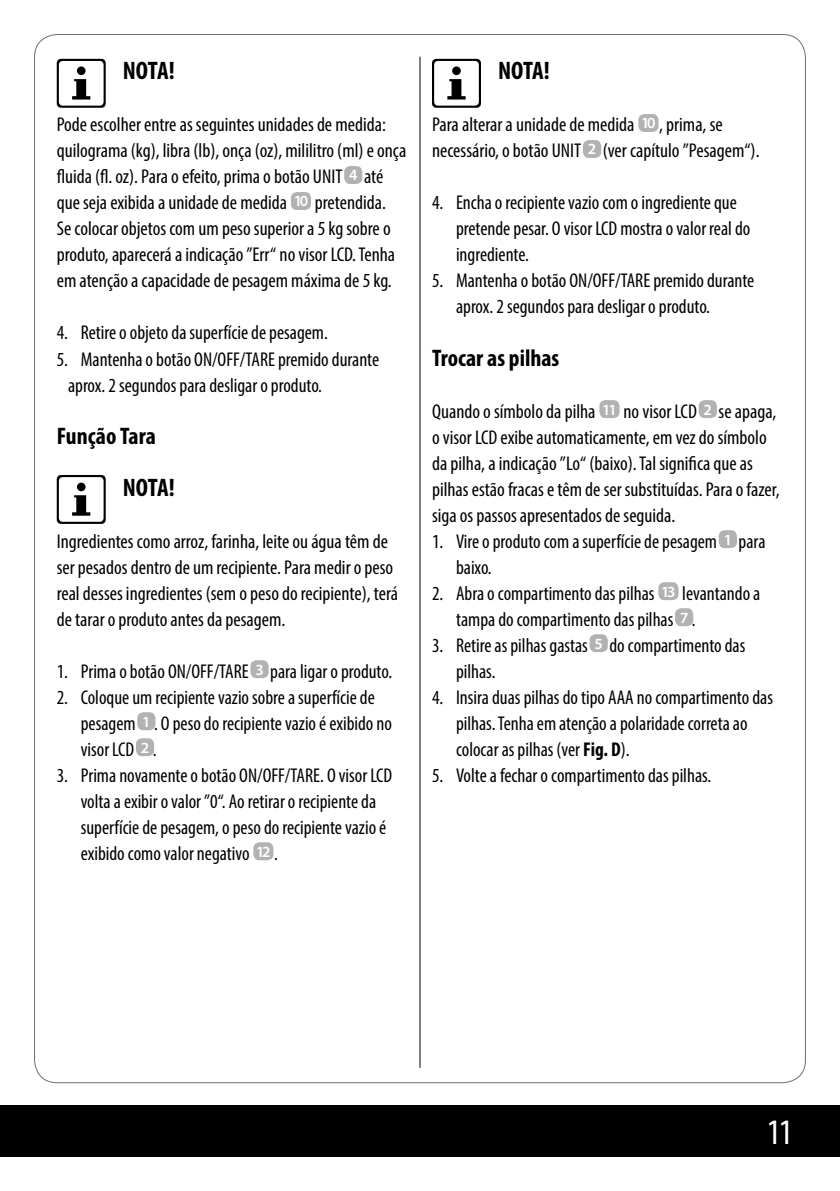
<style>
.page{position:relative;width:840px;height:1191px;background:#fff}
.page>*{position:absolute;margin:0;border:0;box-sizing:border-box;transform-origin:0 0}
.t1{font:36px "Myriad Pro";color:#fff;scale:.9 1}
.t2{font:700 condensed 25.4px "Myriad Pro";letter-spacing:-.005em;color:#000}
.t3{font:700 condensed 24px "Myriad Pro";color:#000}
.t4{font:condensed 20px/26px "Myriad Pro";color:#000}
.s1{font-weight:600;font-stretch:normal;font-size:15.6px;color:#fff}
.s2{font-weight:700}
</style>
<div class="page">
<div style="left:0;top:1106px;width:839px;height:51px;background:#000"></div>
<hr style="left:419px;top:57px;width:1px;height:1010px;background:#000">
<svg style="left:57px;top:59px;width:49px;height:49px"></svg>
<div style="left:344px;top:166px;width:18px;height:18px;background:#b3b2b2;border-radius:6px"></div>
<div style="left:291px;top:192px;width:20px;height:18px;background:#b3b2b2;border-radius:6px"></div>
<svg style="left:57px;top:475px;width:49px;height:49px"></svg>
<div style="left:250px;top:660px;width:18px;height:18px;background:#b3b2b2;border-radius:6px"></div>
<div style="left:137px;top:712px;width:18px;height:18px;background:#b3b2b2;border-radius:6px"></div>
<div style="left:136px;top:738px;width:18px;height:18px;background:#b3b2b2;border-radius:6px"></div>
<div style="left:253px;top:842px;width:20px;height:18px;background:#b3b2b2;border-radius:6px"></div>
<svg style="left:432px;top:59px;width:48px;height:49px"></svg>
<div style="left:638px;top:114px;width:20px;height:18px;background:#b3b2b2;border-radius:6px"></div>
<div style="left:582px;top:140px;width:19px;height:18px;background:#b3b2b2;border-radius:6px"></div>
<div style="left:599px;top:400px;width:20px;height:18px;background:#b3b2b2;border-radius:6px"></div>
<div style="left:698px;top:400px;width:18px;height:18px;background:#b3b2b2;border-radius:6px"></div>
<div style="left:718px;top:530px;width:18px;height:18px;background:#b3b2b2;border-radius:6px"></div>
<div style="left:658px;top:582px;width:20px;height:18px;background:#b3b2b2;border-radius:6px"></div>
<div style="left:674px;top:608px;width:19px;height:18px;background:#b3b2b2;border-radius:6px"></div>
<div style="left:589px;top:634px;width:18px;height:18px;background:#b3b2b2;border-radius:6px"></div>
<p class="t2" style="left:123px;top:55px;width:53px">NOTA!</p>
<p class="t4" style="left:57px;top:112px;width:351px">Pode escolher entre as seguintes unidades de medida: quilograma (kg), libra (lb), onça (oz), mililitro (ml) e onça fluida (fl. oz). Para o efeito, prima o botão UNIT <sup>4</sup> até que seja exibida a unidade de medida <span class="s1">10</span> pretendida.<br>Se colocar objetos com um peso superior a 5 kg sobre o produto, aparecerá a indicação ”Err“ no visor LCD. Tenha em atenção a capacidade de pesagem máxima de 5 kg.</p>
<p class="t4" style="left:57px;top:320px;width:272px">4. Retire o objeto da superfície de pesagem.</p>
<p class="t4" style="left:68px;top:346px;width:312px;text-indent:-11px">5. Mantenha o botão ON/OFF/TARE premido durante aprox. 2 segundos para desligar o produto.</p>
<p class="t3" style="left:57px;top:420px;width:101px">Função Tara</p>
<p class="t2" style="left:123px;top:471px;width:53px">NOTA!</p>
<p class="t4" style="left:57px;top:528px;width:343px">Ingredientes como arroz, farinha, leite ou água têm de ser pesados dentro de um recipiente. Para medir o peso real desses ingredientes (sem o peso do recipiente), terá de tarar o produto antes da pesagem.</p>
<p class="t4" style="left:57px;top:658px;width:337px">1. Prima o botão ON/OFF/TARE <span class="s1">3</span> para ligar o produto.</p>
<p class="t4" style="left:81px;top:684px;width:312px;text-indent:-24px">2. Coloque um recipiente vazio sobre a superfície de pesagem <span class="s1">1</span> . O peso do recipiente vazio é exibido no visor LCD <span class="s1">2</span> .</p>
<p class="t4" style="left:81px;top:762px;width:313px;text-indent:-24px">3. Prima novamente o botão ON/OFF/TARE. O visor LCD volta a exibir o valor ”0“. Ao retirar o recipiente da superfície de pesagem, o peso do recipiente vazio é exibido como valor negativo <span class="s1">12</span> .</p>
<p class="t2" style="left:497px;top:55px;width:53px">NOTA!</p>
<p class="t4" style="left:432px;top:112px;width:329px">Para alterar a unidade de medida <span class="s1">10</span> , prima, se necessário, o botão UNIT <span class="s1">2</span> (ver capítulo ”Pesagem“).</p>
<p class="t4" style="left:456px;top:190px;width:295px;text-indent:-24px">4. Encha o recipiente vazio com o ingrediente que pretende pesar. O visor LCD mostra o valor real do ingrediente.</p>
<p class="t4" style="left:456px;top:268px;width:300px;text-indent:-24px">5. Mantenha o botão ON/OFF/TARE premido durante aprox. 2 segundos para desligar o produto.</p>
<p class="t3" style="left:432px;top:342px;width:129px">Trocar as pilhas</p>
<p class="t4" style="left:432px;top:398px;width:349px">Quando o símbolo da pilha <span class="s1">11</span> no visor LCD <span class="s1">2</span> se apaga, o visor LCD exibe automaticamente, em vez do símbolo da pilha, a indicação ”Lo“ (baixo). Tal significa que as pilhas estão fracas e têm de ser substituídas. Para o fazer, siga os passos apresentados de seguida.</p>
<p class="t4" style="left:456px;top:528px;width:311px;text-indent:-24px">1. Vire o produto com a superfície de pesagem <span class="s1">1</span> para baixo.</p>
<p class="t4" style="left:456px;top:580px;width:306px;text-indent:-24px">2. Abra o compartimento das pilhas <span class="s1">13</span> levantando a tampa do compartimento das pilhas <span class="s1">7</span> .</p>
<p class="t4" style="left:456px;top:632px;width:291px;text-indent:-24px">3. Retire as pilhas gastas <span class="s1">5</span> do compartimento das pilhas.</p>
<p class="t4" style="left:456px;top:684px;width:318px;text-indent:-24px">4. Insira duas pilhas do tipo AAA no compartimento das pilhas. Tenha em atenção a polaridade correta ao colocar as pilhas (ver <span class="s2">Fig. D</span>).</p>
<p class="t4" style="left:432px;top:762px;width:281px">5. Volte a fechar o compartimento das pilhas.</p>
<h1 class="t1" style="left:765px;top:1110px;width:33px">11</h1>
</div>
